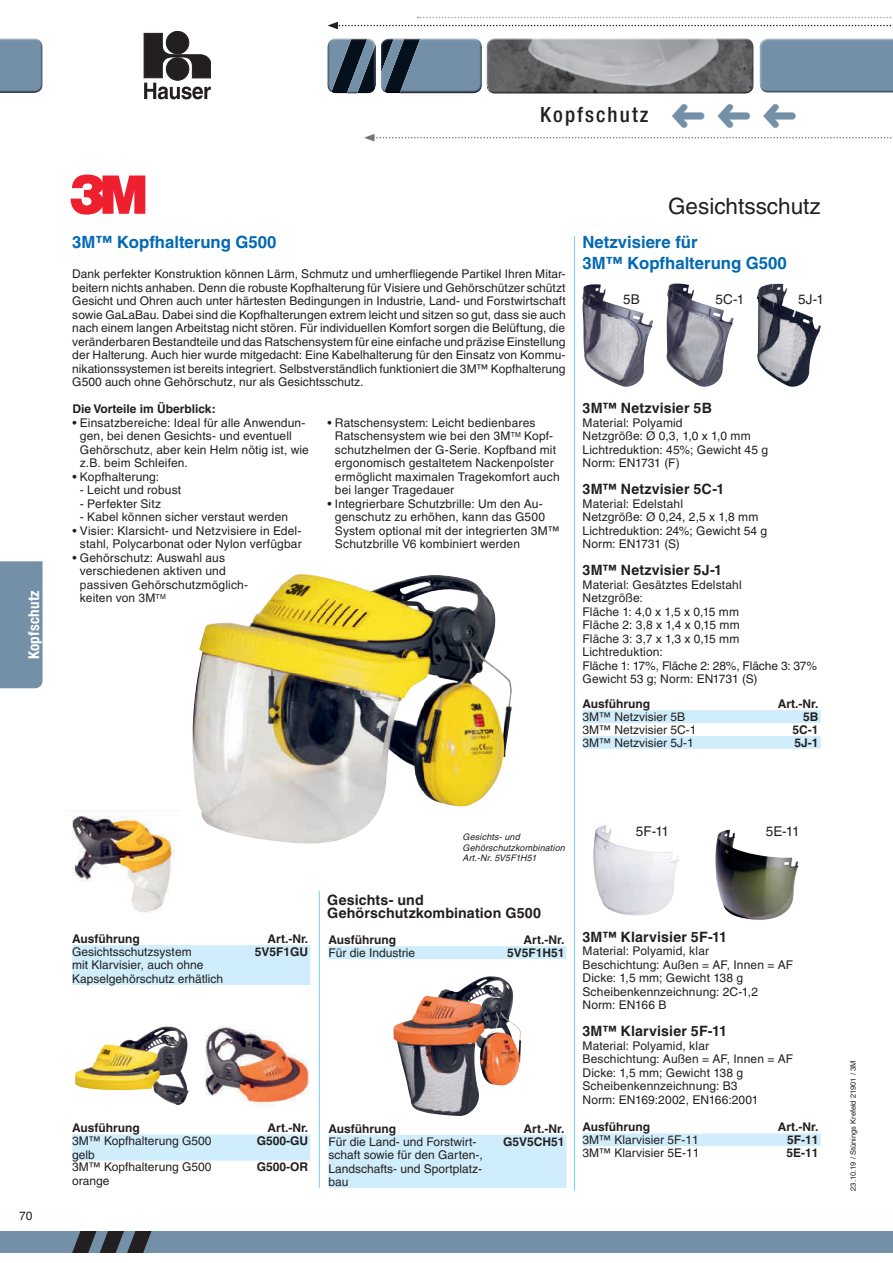
<style>
.page{position:relative;width:893px;height:1263px;background:#fff}
.page>*{position:absolute;margin:0;border:0;box-sizing:border-box;transform-origin:0 0}
.t1{font:22.5px "Helvetica AFF";color:#231f20}
.t2{font:21px "Helvetica Neue Cnd AFF 67 Med Cond";letter-spacing:.1em;color:#231f20}
.t3{font:700 16.8px/21px "Helvetica AFF";color:#0169b5}
.t4{font:15px "Helvetica Neue Cnd AFF 77 Bd Cn";letter-spacing:.02em;color:#fff}
.t5{font:700 14.25px/13.5px "Helvetica AFF";letter-spacing:.01em;color:#231f20}
.t6{font:13.5px "Helvetica AFF";color:#231f20}
.t7{font:12px/13.5px "Helvetica AFF";letter-spacing:.01em;color:#231f20}
.t8{font:700 12px "Helvetica AFF";color:#231f20}
.t9{font:italic 9px/10.5px "Helvetica AFF";letter-spacing:.015em;color:#231f20}
.t10{font:7.5px "Helvetica AFF";color:#231f20}
</style>
<div class="page">
<div style="left:0;top:1231px;width:893px;height:21px;background:#7390a8"></div>
<div style="left:0;top:38px;width:43px;height:52px;background:#fff;opacity:.75"></div>
<div style="left:0;top:40px;width:45px;height:55px;background:#231f20;opacity:.75"></div>
<div style="left:380px;top:40px;width:104px;height:55px;background:#231f20;opacity:.75"></div>
<div style="left:326px;top:40px;width:50px;height:55px;background:#231f20;opacity:.75"></div>
<svg style="left:72px;top:1231px;width:80px;height:21px"></svg>
<svg style="left:327px;top:17px;width:566px;height:12px"></svg>
<svg style="left:364px;top:134px;width:528px;height:8px"></svg>
<hr style="left:574px;top:236px;width:1px;height:955px;background:#72d1f6">
<svg style="left:71px;top:174px;width:74px;height:41px"></svg>
<img style="left:72px;top:816px;width:103px;height:96px">
<img style="left:192px;top:574px;width:320px;height:269px">
<hr style="left:319px;top:891px;width:1px;height:297px;background:#72d1f6">
<img style="left:593px;top:825px;width:86px;height:90px">
<img style="left:715px;top:830px;width:83px;height:90px">
<img style="left:757px;top:284px;width:64px;height:103px">
<img style="left:582px;top:284px;width:71px;height:103px">
<img style="left:666px;top:283px;width:67px;height:104px">
<svg style="left:583px;top:710px;width:238px;height:39px"></svg>
<svg style="left:583px;top:1133px;width:238px;height:13px"></svg>
<svg style="left:72px;top:1134px;width:238px;height:27px"></svg>
<div style="left:328px;top:1135px;width:238px;height:53px;background:#cfedfb"></div>
<div style="left:72px;top:945px;width:238px;height:40px;background:#cfedfb"></div>
<svg style="left:328px;top:946px;width:238px;height:13px"></svg>
<img style="left:393px;top:976px;width:121px;height:140px">
<img style="left:75px;top:1026px;width:114px;height:79px">
<img style="left:205px;top:1026px;width:104px;height:80px">
<div style="left:166px;top:31px;width:23px;height:23px;border:1px solid #231f20;border-radius:50%"></div>
<svg style="left:144px;top:33px;width:67px;height:66px"></svg>
<div style="left:0;top:561px;width:43px;height:127px;background:#7390a8"></div>
<svg style="left:327px;top:38px;width:566px;height:55px"></svg>
<div style="left:486px;top:37px;width:269px;height:54px;background:#fff;opacity:.75"></div>
<div style="left:486px;top:40px;width:269px;height:55px;background:#231f20;opacity:.75"></div>
<p class="t4" style="left:25px;top:659px;width:71px;rotate:-90deg">Kopfschutz</p>
<h2 class="t2" style="left:540px;top:102px;width:110px">Kopfschutz</h2>
<h1 class="t1" style="left:668px;top:193px;width:154px">Gesichtsschutz</h1>
<h3 class="t3" style="left:72px;top:231px;width:206px">3M™ Kopfhalterung G500</h3>
<h3 class="t3" style="left:583px;top:231px;width:206px">Netzvisiere für<br>3M™ Kopfhalterung G500</h3>
<p class="t7" style="left:72px;top:267px;width:495px;text-align:justify">Dank perfekter Konstruktion können Lärm, Schmutz und umherfliegende Partikel Ihren Mitar&shy;beitern nichts anhaben. Denn die robuste Kopfhalterung für Visiere und Gehörschützer schützt Gesicht und Ohren auch unter härtesten Bedingungen in Industrie, Land- und Forstwirtschaft sowie GaLaBau. Dabei sind die Kopfhalterungen extrem leicht und sitzen so gut, dass sie auch nach einem langen Arbeitstag nicht stören. Für individuellen Komfort sorgen die Belüftung, die veränderbaren Bestandteile und das Ratschensystem für eine einfache und präzise Einstellung der Halterung. Auch hier wurde mitgedacht: Eine Kabelhalterung für den Einsatz von Kommu&shy;nikationssystemen ist bereits integriert. Selbstverständlich funktioniert die 3M™ Kopfhalterung G500 auch ohne Gehörschutz, nur als Gesichtsschutz.</p>
<p class="t6" style="left:623px;top:291px;width:18px">5B</p>
<p class="t6" style="left:716px;top:291px;width:30px">5C-1</p>
<p class="t6" style="left:798px;top:291px;width:28px">5J-1</p>
<p class="t8" style="left:72px;top:402px;width:145px">Die Vorteile im Überblick:</p>
<p class="t7" style="left:80px;top:416px;width:231px;text-indent:-8px">• Einsatzbereiche: Ideal für alle Anwendun&shy;gen, bei denen Gesichts- und eventuell Gehörschutz, aber kein Helm nötig ist, wie z.B. beim Schleifen.</p>
<p class="t7" style="left:72px;top:470px;width:88px">• Kopfhalterung:</p>
<p class="t7" style="left:80px;top:483px;width:103px">- Leicht und robust</p>
<p class="t7" style="left:80px;top:497px;width:83px">- Perfekter Sitz</p>
<p class="t7" style="left:80px;top:510px;width:210px">- Kabel können sicher verstaut werden</p>
<p class="t7" style="left:72px;top:524px;width:231px;text-align:right">• Visier: Klarsicht- und Netzvisiere in Edel&shy;stahl, Polycarbonat oder Nylon verfügbar</p>
<p class="t7" style="left:80px;top:551px;width:170px;text-indent:-8px">• Gehörschutz: Auswahl aus verschiedenen aktiven und passiven Gehörschutzmöglich&shy;keiten von 3M<sup>TM</sup></p>
<p class="t7" style="left:335px;top:416px;width:226px;text-indent:-8px">• Ratschensystem: Leicht bedienbares Ratschensystem wie bei den 3M<sup>TM</sup> Kopf&shy;schutzhelmen der G-Serie. Kopfband mit ergonomisch gestaltetem Nackenpolster ermöglicht maximalen Tragekomfort auch bei langer Tragedauer</p>
<p class="t7" style="left:335px;top:497px;width:226px;text-indent:-8px">• Integrierbare Schutzbrille: Um den Au&shy;genschutz zu erhöhen, kann das G500<br>System optional mit der integrierten 3M™ Schutzbrille V6 kombiniert werden</p>
<p class="t5" style="left:583px;top:401px;width:131px">3M™ Netzvisier 5B</p>
<p class="t7" style="left:583px;top:416px;width:187px">Material: Polyamid<br>Netzgröße: Ø 0,3, 1,0 x 1,0 mm<br>Lichtreduktion: 45%; Gewicht 45 g<br>Norm: EN1731 (F)</p>
<p class="t5" style="left:583px;top:482px;width:143px">3M™ Netzvisier 5C-1</p>
<p class="t7" style="left:583px;top:497px;width:186px">Material: Edelstahl<br>Netzgröße: Ø 0,24, 2,5 x 1,8 mm<br>Lichtreduktion: 24%; Gewicht 54 g<br>Norm: EN1731 (S)</p>
<p class="t5" style="left:583px;top:563px;width:141px">3M™ Netzvisier 5J-1</p>
<p class="t7" style="left:582px;top:578px;width:236px">Material: Gesätztes Edelstahl<br>Netzgröße:<br>Fläche 1: 4,0 x 1,5 x 0,15 mm<br>Fläche 2: 3,8 x 1,4 x 0,15 mm<br>Fläche 3: 3,7 x 1,3 x 0,15 mm<br>Lichtreduktion:<br>Fläche 1: 17%, Fläche 2: 28%, Fläche 3: 37%<br>Gewicht 53 g; Norm: EN1731 (S)</p>
<p class="t8" style="left:583px;top:696px;width:69px">Ausführung</p>
<p class="t8" style="left:778px;top:696px;width:42px">Art.-Nr.</p>
<p class="t7" style="left:583px;top:710px;width:104px">3M™ Netzvisier 5B</p>
<p class="t8" style="left:803px;top:709px;width:17px">5B</p>
<p class="t7" style="left:583px;top:723px;width:116px">3M™ Netzvisier 5C-1</p>
<p class="t8" style="left:792px;top:722px;width:28px">5C-1</p>
<p class="t7" style="left:583px;top:736px;width:113px">3M™ Netzvisier 5J-1</p>
<p class="t8" style="left:794px;top:735px;width:26px">5J-1</p>
<p class="t7" style="left:19px;top:1209px;width:15px">70</p>
<p class="t8" style="left:72px;top:931px;width:69px">Ausführung</p>
<p class="t8" style="left:267px;top:931px;width:42px">Art.-Nr.</p>
<p class="t7" style="left:72px;top:945px;width:152px">Gesichtsschutzsystem<br>mit Klarvisier, auch ohne<br>Kapselgehörschutz erhätlich</p>
<p class="t8" style="left:255px;top:944px;width:55px">5V5F1GU</p>
<p class="t8" style="left:72px;top:1121px;width:69px">Ausführung</p>
<p class="t8" style="left:267px;top:1121px;width:42px">Art.-Nr.</p>
<p class="t7" style="left:72px;top:1134px;width:141px">3M™ Kopfhalterung G500 gelb</p>
<p class="t8" style="left:257px;top:1133px;width:53px">G500-GU</p>
<p class="t7" style="left:72px;top:1160px;width:141px">3M™ Kopfhalterung G500 orange</p>
<p class="t8" style="left:257px;top:1160px;width:53px">G500-OR</p>
<p class="t9" style="left:463px;top:831px;width:104px">Gesichts- und<br>Gehörschutzkombination<br>Art.-Nr. 5V5F1H51</p>
<p class="t5" style="left:327px;top:893px;width:215px">Gesichts- und<br>Gehörschutzkombination G500</p>
<p class="t8" style="left:328px;top:932px;width:69px">Ausführung</p>
<p class="t8" style="left:523px;top:932px;width:42px">Art.-Nr.</p>
<p class="t7" style="left:328px;top:946px;width:88px">Für die Industrie</p>
<p class="t8" style="left:507px;top:945px;width:59px">5V5F1H51</p>
<p class="t8" style="left:328px;top:1121px;width:69px">Ausführung</p>
<p class="t8" style="left:523px;top:1121px;width:42px">Art.-Nr.</p>
<p class="t7" style="left:328px;top:1134px;width:156px">Für die Land- und Forstwirt&shy;schaft sowie für den Garten-,<br>Landschafts- und Sportplatz&shy;bau</p>
<p class="t8" style="left:503px;top:1134px;width:63px">G5V5CH51</p>
<p class="t6" style="left:636px;top:823px;width:35px">5F-11</p>
<p class="t6" style="left:766px;top:823px;width:35px">5E-11</p>
<p class="t5" style="left:582px;top:930px;width:146px">3M™ Klarvisier 5F-11</p>
<p class="t7" style="left:582px;top:944px;width:212px">Material: Polyamid, klar<br>Beschichtung: Außen = AF, Innen = AF<br>Dicke: 1,5 mm; Gewicht 138 g<br>Scheibenkennzeichnung: 2C-1,2<br>Norm: EN166 B</p>
<p class="t5" style="left:582px;top:1024px;width:146px">3M™ Klarvisier 5F-11</p>
<p class="t7" style="left:582px;top:1039px;width:212px">Material: Polyamid, klar<br>Beschichtung: Außen = AF, Innen = AF<br>Dicke: 1,5 mm; Gewicht 138 g<br>Scheibenkennzeichnung: B3<br>Norm: EN169:2002, EN166:2001</p>
<p class="t8" style="left:583px;top:1120px;width:69px">Ausführung</p>
<p class="t8" style="left:778px;top:1120px;width:42px">Art.-Nr.</p>
<p class="t7" style="left:583px;top:1133px;width:118px">3M™ Klarvisier 5F-11</p>
<p class="t8" style="left:787px;top:1132px;width:33px">5F-11</p>
<p class="t7" style="left:583px;top:1146px;width:119px">3M™ Klarvisier 5E-11</p>
<p class="t8" style="left:786px;top:1145px;width:34px">5E-11</p>
<p class="t10" style="left:849px;top:1191px;width:131px;rotate:-90deg">23.10.19 / Stünings Krefeld 21901 / 3M</p>
</div>
